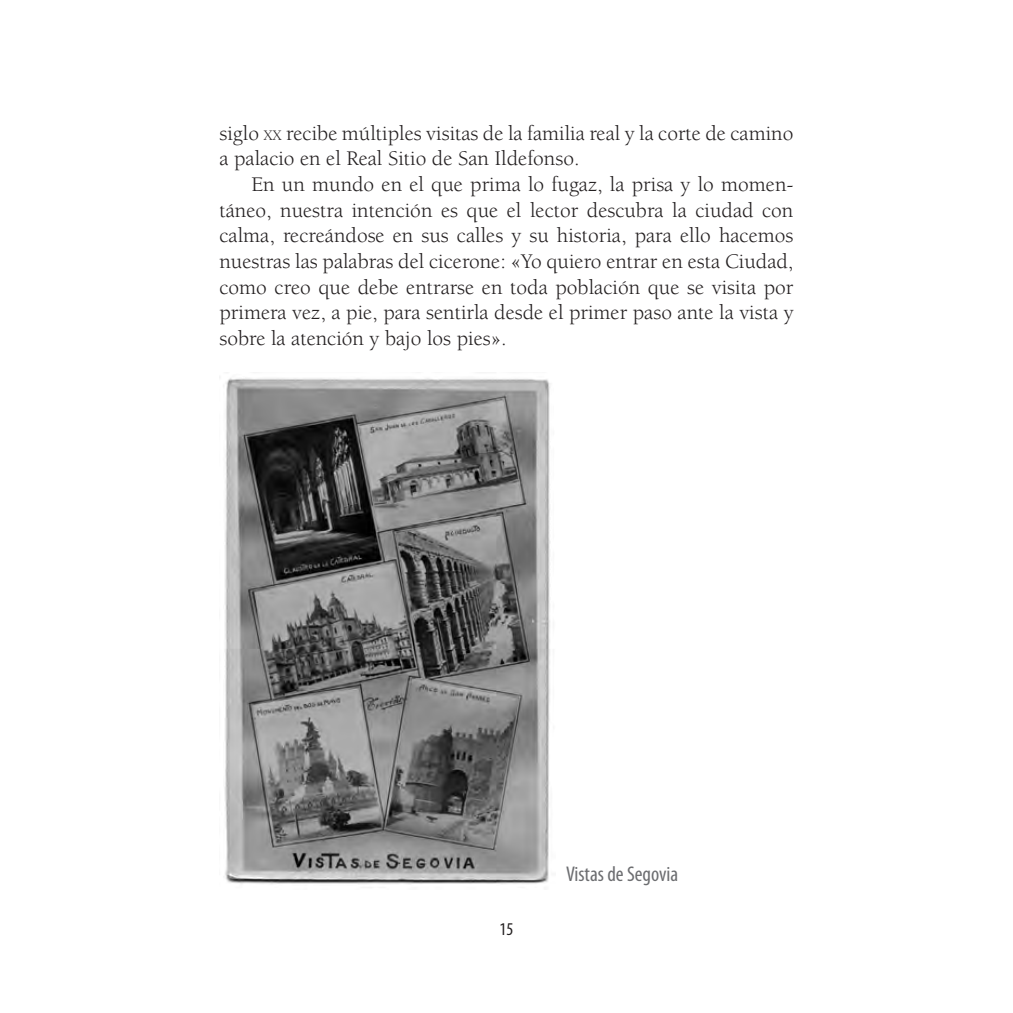
<style>
.page{position:relative;width:1013px;height:1013px;background:#fff}
.page>*{position:absolute;margin:0;border:0;box-sizing:border-box;transform-origin:0 0}
.Texto{font:21.38px/25.7px "Berkeley";color:#231f20}
.Pie_de_foto{font:condensed 21.38px "Myriad Pro";color:#6c6d70}
.t1{font:condensed 18px "Myriad Pro";color:#231f20}
.s1{font-size:15.08px}
</style>
<div class="page">
<img style="left:219px;top:377px;width:331px;height:507px">
<p class="Texto" style="left:219px;top:121px;width:575px">siglo <span class="s1">xx</span> recibe múltiples visitas de la familia real y la corte de camino a palacio en el Real Sitio de San Ildefonso.</p>
<p class="Texto" style="left:219px;top:172px;width:576px;text-align:justify;text-indent:32px">En un mundo en el que prima lo fugaz, la prisa y lo momen&shy;táneo, nuestra intención es que el lector descubra la ciudad con calma, recreándose en sus calles y su historia, para ello hacemos nuestras las palabras del cicerone: «Yo quiero entrar en esta Ciudad, como creo que debe entrarse en toda población que se visita por primera vez, a pie, para sentirla desde el primer paso ante la vista y sobre la atención y bajo los pies».</p>
<p class="t1" style="left:500px;top:918px;width:15px">15</p>
<p class="Pie_de_foto" style="left:566px;top:861px;width:114px">Vistas de Segovia</p>
</div>
